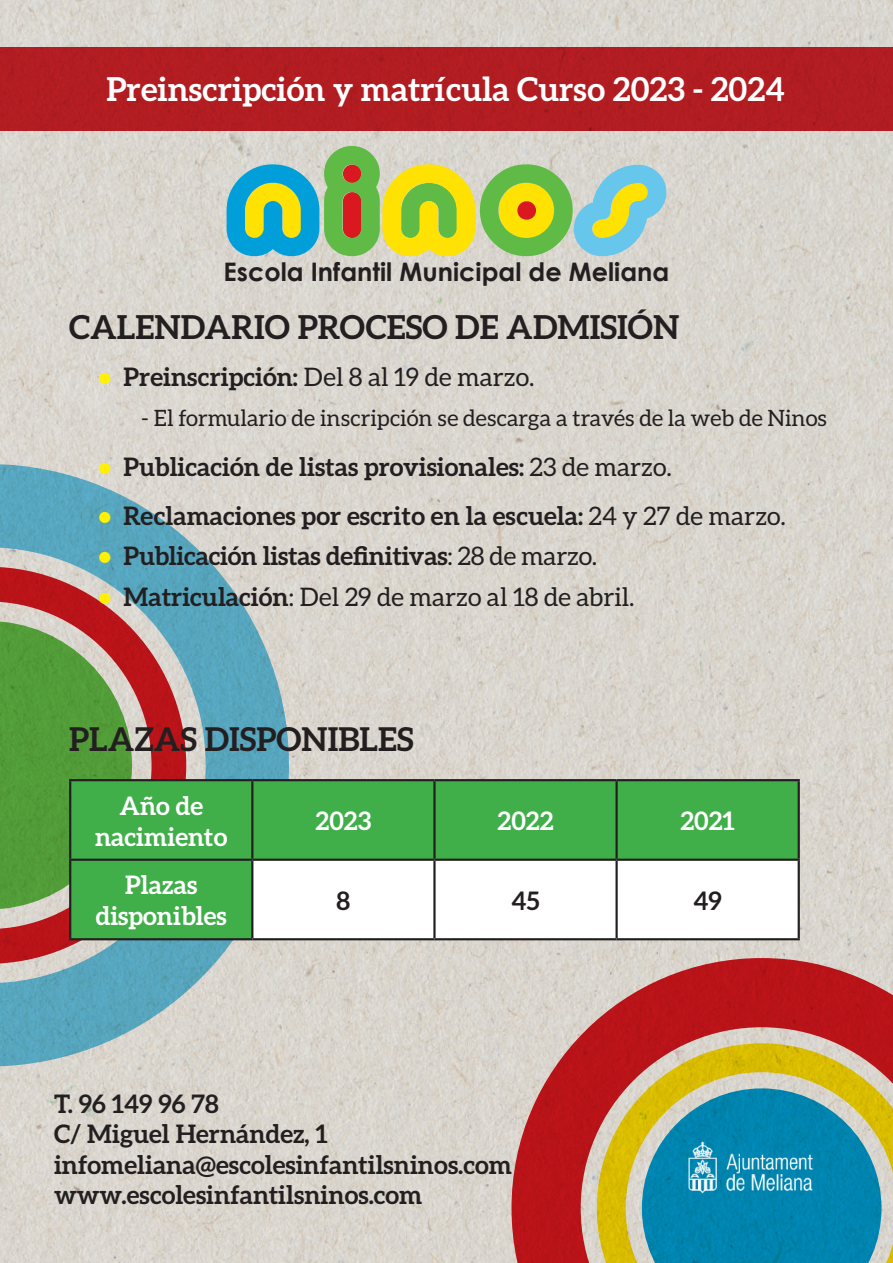
<style>
.page{position:relative;width:893px;height:1263px;background:#fff}
.page>*{position:absolute;margin:0;border:0;box-sizing:border-box;transform-origin:0 0}
.t1{font:700 33px "Aleo";color:#fff}
.t2{font:700 33px "Aleo";color:#231f20}
.t3{font:700 32.85px "Aleo";color:#231f20}
.t4{font:700 25.5px/30.6px "Aleo";color:#231f20}
.t5{font:25.5px "Aleo";color:#231f20}
.t6{font:700 25.5px/30.6px "Aleo";color:#fff;text-align:center}
.t7{font:700 25.5px "Century Gothic";color:#231f20}
.t8{font:22.5px "Aleo";color:#231f20}
.s1{font-weight:700;color:#fff101}
.s2{font-weight:700}
.s3{color:#fff101}
.s4{font-weight:400}
</style>
<div class="page">
<img style="left:0;top:0;width:893px;height:1263px">
<div style="left:0;top:47px;width:893px;height:84px;background:#b11d21"></div>
<svg style="left:511px;top:958px;width:382px;height:305px"></svg>
<svg style="left:0;top:464px;width:289px;height:602px"></svg>
<div style="left:71px;top:781px;width:727px;height:157px;background:#40ae49"></div>
<svg style="left:253px;top:861px;width:545px;height:77px"></svg>
<hr style="left:69px;top:779px;width:183px;height:2px;background:#231f20">
<hr style="left:69px;top:781px;width:2px;height:78px;background:#231f20">
<hr style="left:252px;top:779px;width:182px;height:2px;background:#231f20">
<hr style="left:251px;top:781px;width:2px;height:78px;background:#231f20">
<hr style="left:434px;top:779px;width:183px;height:2px;background:#231f20">
<hr style="left:433px;top:781px;width:3px;height:78px;background:#231f20">
<hr style="left:617px;top:779px;width:183px;height:2px;background:#231f20">
<hr style="left:615px;top:781px;width:3px;height:78px;background:#231f20">
<hr style="left:798px;top:781px;width:2px;height:78px;background:#231f20">
<hr style="left:69px;top:859px;width:183px;height:2px;background:#231f20">
<hr style="left:69px;top:861px;width:2px;height:77px;background:#231f20">
<hr style="left:252px;top:859px;width:182px;height:2px;background:#231f20">
<hr style="left:251px;top:861px;width:2px;height:77px;background:#231f20">
<hr style="left:434px;top:859px;width:183px;height:2px;background:#231f20">
<hr style="left:433px;top:861px;width:3px;height:77px;background:#231f20">
<hr style="left:617px;top:859px;width:183px;height:2px;background:#231f20">
<hr style="left:615px;top:861px;width:3px;height:77px;background:#231f20">
<hr style="left:798px;top:861px;width:2px;height:77px;background:#231f20">
<hr style="left:69px;top:938px;width:183px;height:2px;background:#231f20">
<hr style="left:252px;top:938px;width:182px;height:2px;background:#231f20">
<hr style="left:434px;top:938px;width:183px;height:2px;background:#231f20">
<hr style="left:617px;top:938px;width:183px;height:2px;background:#231f20">
<svg style="left:227px;top:146px;width:439px;height:110px"></svg>
<img style="left:669px;top:1126px;width:162px;height:83px">
<p class="t1" style="left:106px;top:70px;width:680px">Preinscripción y matrícula Curso 2023 - 2024</p>
<p class="t7" style="left:224px;top:253px;width:447px">Escola Infantil Municipal de Meliana</p>
<p class="t2" style="left:69px;top:308px;width:612px">CALENDARIO PROCESO DE ADMISIÓN</p>
<p class="t5" style="left:99px;top:362px;width:437px"><span class="s1">•</span> <span class="s2">Preinscripción:</span> Del 8 al 19 de marzo.</p>
<p class="t8" style="left:141px;top:406px;width:687px">- El formulario de inscripción se descarga a través de la web de Ninos</p>
<p class="t4" style="left:99px;top:451px;width:575px"><span class="s3">•</span> Publicación de listas provisionales: <span class="s4">23 de marzo.</span></p>
<p class="t4" style="left:99px;top:500px;width:689px"><span class="s3">•</span> Reclamaciones por escrito en la escuela: <span class="s4">24 y 27 de marzo.</span></p>
<p class="t4" style="left:99px;top:540px;width:500px"><span class="s3">•</span> Publicación listas definitivas<span class="s4">: 28 de marzo.</span></p>
<p class="t5" style="left:99px;top:582px;width:537px"><span class="s1">•</span> <span class="s2">Matriculación</span>: Del 29 de marzo al 18 de abril.</p>
<p class="t3" style="left:69px;top:720px;width:346px">PLAZAS DISPONIBLES</p>
<p class="t6" style="left:95px;top:790px;width:134px">Año de nacimiento</p>
<p class="t6" style="left:96px;top:869px;width:133px">Plazas disponibles</p>
<p class="t6" style="left:316px;top:805px;width:57px">2023</p>
<p class="t6" style="left:498px;top:805px;width:57px">2022</p>
<p class="t6" style="left:680px;top:805px;width:56px">2021</p>
<p class="t4" style="left:337px;top:885px;width:15px">8</p>
<p class="t4" style="left:512px;top:885px;width:30px">45</p>
<p class="t4" style="left:694px;top:885px;width:30px">49</p>
<p class="t4" style="left:54px;top:1087px;width:460px">T. 96 149 96 78<br>C/ Miguel Hernández, 1 infomeliana@escolesinfantilsninos.com www.escolesinfantilsninos.com</p>
</div>
